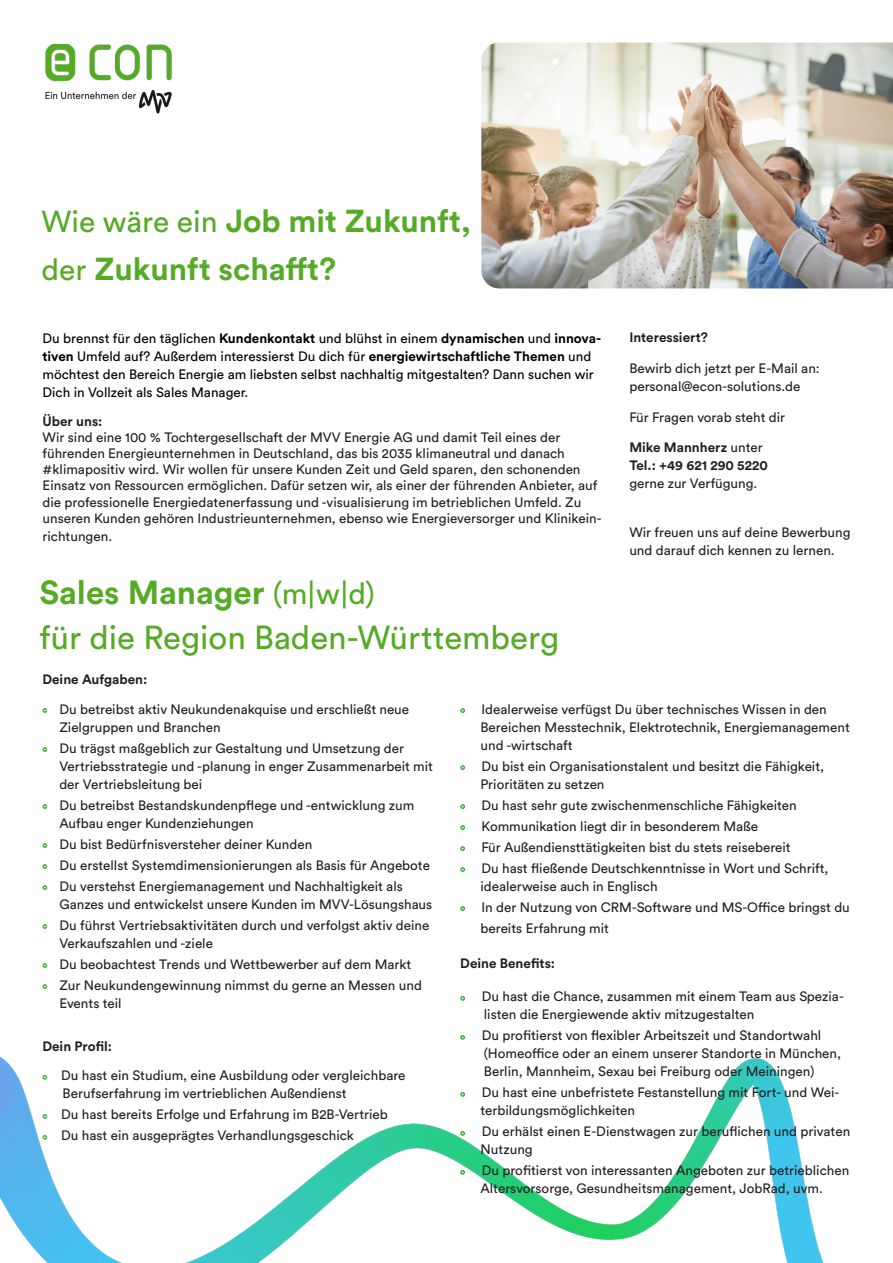
<style>
.page{position:relative;width:893px;height:1263px;background:#fff}
.page>*{position:absolute;margin:0;border:0;box-sizing:border-box;transform-origin:0 0}
.t1{font:33px/45px "Circular Pro";color:#55ab26}
.t2{font:700 31.5px "Circular Pro";color:#55ab26}
.Bullet_grün_-_Copy_8pt_-_schwarz{font:13.5px/18px "Circular Pro";color:#231f20}
.Copy_8pt_-_ZA_12pt{font:13.5px/18px "Circular Pro";color:#231f20}
.t3{font:13.5px/18px "Circular Pro";color:#000}
.Bullet_grün_-_Copy_8pt_-_schwarz-2{font:700 13.5px "Circular Pro";color:#231f20}
.Copy_10pt_-_ZA_14pt{font:700 13.5px "Circular Pro";color:#231f20}
.Copy_8pt_-_ZA_12pt-2{font:700 13.5px "Circular Pro";color:#231f20}
.s1{font-weight:400;font-size:30px}
.s2{font-weight:700}
.s3{font-size:30px}
.s4{font-weight:400}
.s5{font-family:"Arial";font-weight:900;font-size:8.25px;color:#4cb848}
</style>
<div class="page">
<img style="left:0;top:1056px;width:824px;height:207px">
<img style="left:481px;top:43px;width:412px;height:245px">
<img style="left:45px;top:45px;width:127px;height:68px">
<p class="t2" style="left:41px;top:199px;width:431px"><span class="s1">Wie wäre ein</span> Job mit Zukunft,</p>
<p class="t2" style="left:41px;top:247px;width:296px"><span class="s1">der</span> Zukunft schafft?</p>
<p class="t3" style="left:43px;top:328px;width:560px">Du brennst für den täglichen <span class="s2">Kundenkontakt</span> und blühst in einem <span class="s2">dynamischen</span> und <span class="s2">innova&shy;tiven</span> Umfeld auf? Außerdem interessierst Du dich für <span class="s2">energiewirtschaftliche Themen</span> und möchtest den Bereich Energie am liebsten selbst nachhaltig mitgestalten? Dann suchen wir Dich in Vollzeit als Sales Manager.</p>
<p class="Bullet_grün_-_Copy_8pt_-_schwarz-2" style="left:43px;top:412px;width:61px">Über uns:</p>
<p class="Copy_8pt_-_ZA_12pt" style="left:43px;top:428px;width:561px;line-height:16.2px">Wir sind eine 100 % Tochtergesellschaft der MVV Energie AG und damit Teil eines der führenden Energieunternehmen in Deutschland, das bis 2035 klimaneutral und danach #klimapositiv wird. Wir wollen für unsere Kunden Zeit und Geld sparen, den schonenden Einsatz von Ressourcen ermöglichen. Dafür setzen wir, als einer der führenden Anbieter, auf die professionelle Energiedatenerfassung und -visualisierung im betrieblichen Umfeld. Zu unseren Kunden gehören Industrieunternehmen, ebenso wie Energieversorger und Klinikein-</p>
<p class="Copy_8pt_-_ZA_12pt" style="left:43px;top:526px;width:71px">richtungen.</p>
<p class="t1" style="left:39px;top:568px;width:521px"><span class="s2">Sales Manager</span> <span class="s3">(m|w|d)<br></span>für die Region Baden-Württemberg</p>
<p class="Bullet_grün_-_Copy_8pt_-_schwarz-2" style="left:629px;top:328px;width:80px">Interessiert?</p>
<p class="Copy_8pt_-_ZA_12pt" style="left:629px;top:358px;width:192px">Bewirb dich jetzt per E-Mail an:</p>
<p class="Copy_8pt_-_ZA_12pt" style="left:629px;top:376px;width:173px">personal@econ-solutions.de</p>
<p class="Copy_8pt_-_ZA_12pt" style="left:629px;top:407px;width:157px">Für Fragen vorab steht dir</p>
<p class="Bullet_grün_-_Copy_8pt_-_schwarz-2" style="left:629px;top:438px;width:135px">Mike Mannherz <span class="s4">unter</span></p>
<p class="Bullet_grün_-_Copy_8pt_-_schwarz-2" style="left:629px;top:456px;width:140px">Tel.: +49 621 290 5220</p>
<p class="Copy_8pt_-_ZA_12pt" style="left:629px;top:474px;width:130px">gerne zur Verfügung.</p>
<p class="Copy_8pt_-_ZA_12pt" style="left:629px;top:523px;width:223px">Wir freuen uns auf deine Bewerbung und darauf dich kennen zu lernen.</p>
<p class="Copy_10pt_-_ZA_14pt" style="left:42px;top:670px;width:106px">Deine Aufgaben:</p>
<p class="Bullet_grün_-_Copy_8pt_-_schwarz" style="left:59px;top:699px;width:351px;text-indent:-17px"><span class="s5">○</span> Du betreibst aktiv Neukundenakquise und erschließt neue<br>Zielgruppen und Branchen</p>
<p class="Bullet_grün_-_Copy_8pt_-_schwarz" style="left:59px;top:738px;width:375px;text-indent:-17px"><span class="s5">○</span> Du trägst maßgeblich zur Gestaltung und Umsetzung der<br>Vertriebsstrategie und -planung in enger Zusammenarbeit mit der Vertriebsleitung bei</p>
<p class="Bullet_grün_-_Copy_8pt_-_schwarz" style="left:59px;top:795px;width:356px;text-indent:-17px"><span class="s5">○</span> Du betreibst Bestandskundenpflege und -entwicklung zum<br>Aufbau enger Kundenziehungen</p>
<p class="Bullet_grün_-_Copy_8pt_-_schwarz" style="left:42px;top:834px;width:271px"><span class="s5">○</span> Du bist Bedürfnisversteher deiner Kunden</p>
<p class="Bullet_grün_-_Copy_8pt_-_schwarz" style="left:42px;top:855px;width:389px"><span class="s5">○</span> Du erstellst Systemdimensionierungen als Basis für Angebote</p>
<p class="Bullet_grün_-_Copy_8pt_-_schwarz" style="left:59px;top:876px;width:374px;text-indent:-17px"><span class="s5">○</span> Du verstehst Energiemanagement und Nachhaltigkeit als<br>Ganzes und entwickelst unsere Kunden im MVV-Lösungshaus</p>
<p class="Bullet_grün_-_Copy_8pt_-_schwarz" style="left:59px;top:915px;width:372px;text-indent:-17px"><span class="s5">○</span> Du führst Vertriebsaktivitäten durch und verfolgst aktiv deine<br>Verkaufszahlen und -ziele</p>
<p class="Bullet_grün_-_Copy_8pt_-_schwarz" style="left:42px;top:954px;width:370px"><span class="s5">○</span> Du beobachtest Trends und Wettbewerber auf dem Markt</p>
<p class="Bullet_grün_-_Copy_8pt_-_schwarz" style="left:59px;top:975px;width:364px;text-indent:-17px"><span class="s5">○</span> Zur Neukundengewinnung nimmst du gerne an Messen und<br>Events teil</p>
<p class="Copy_8pt_-_ZA_12pt-2" style="left:42px;top:1037px;width:71px">Dein Profil:</p>
<p class="Copy_8pt_-_ZA_12pt" style="left:63px;top:1066px;width:344px;text-indent:-20px"><span class="s5">○</span> Du hast ein Studium, eine Ausbildung oder vergleichbare<br>Berufserfahrung im vertrieblichen Außendienst</p>
<p class="Bullet_grün_-_Copy_8pt_-_schwarz" style="left:42px;top:1105px;width:347px"><span class="s5">○</span> Du hast bereits Erfolge und Erfahrung im B2B-Vertrieb</p>
<p class="Bullet_grün_-_Copy_8pt_-_schwarz" style="left:42px;top:1126px;width:313px"><span class="s5">○</span> Du hast ein ausgeprägtes Verhandlungsgeschick</p>
<p class="Bullet_grün_-_Copy_8pt_-_schwarz" style="left:480px;top:699px;width:371px;text-indent:-20px"><span class="s5">○</span> Idealerweise verfügst Du über technisches Wissen in den<br>Bereichen Messtechnik, Elektrotechnik, Energiemanagement und -wirtschaft</p>
<p class="Bullet_grün_-_Copy_8pt_-_schwarz" style="left:480px;top:756px;width:345px;text-indent:-20px"><span class="s5">○</span> Du bist ein Organisationstalent und besitzt die Fähigkeit,<br>Prioritäten zu setzen</p>
<p class="Bullet_grün_-_Copy_8pt_-_schwarz" style="left:460px;top:795px;width:338px"><span class="s5">○</span> Du hast sehr gute zwischenmenschliche Fähigkeiten</p>
<p class="Bullet_grün_-_Copy_8pt_-_schwarz" style="left:460px;top:816px;width:300px"><span class="s5">○</span> Kommunikation liegt dir in besonderem Maße</p>
<p class="Bullet_grün_-_Copy_8pt_-_schwarz" style="left:460px;top:837px;width:332px"><span class="s5">○</span> Für Außendiensttätigkeiten bist du stets reisebereit</p>
<p class="Bullet_grün_-_Copy_8pt_-_schwarz" style="left:480px;top:858px;width:350px;text-indent:-20px"><span class="s5">○</span> Du hast fließende Deutschkenntnisse in Wort und Schrift, idealerweise auch in Englisch</p>
<p class="Bullet_grün_-_Copy_8pt_-_schwarz" style="left:480px;top:895px;width:371px;line-height:21.6px;text-indent:-20px"><span class="s5">○</span> In der Nutzung von CRM-Software und MS-Office bringst du bereits Erfahrung mit</p>
<p class="Bullet_grün_-_Copy_8pt_-_schwarz-2" style="left:460px;top:953px;width:96px">Deine Benefits:</p>
<p class="Copy_8pt_-_ZA_12pt" style="left:484px;top:987px;width:362px;text-indent:-24px"><span class="s5">○</span> Du hast die Chance, zusammen mit einem Team aus Spezia&shy;listen die Energiewende aktiv mitzugestalten</p>
<p class="Copy_8pt_-_ZA_12pt" style="left:484px;top:1026px;width:359px;text-indent:-24px"><span class="s5">○</span> Du profitierst von flexibler Arbeitszeit und Standortwahl (Homeoffice oder an einem unserer Standorte in München,<br>Berlin, Mannheim, Sexau bei Freiburg oder Meiningen)</p>
<p class="Copy_8pt_-_ZA_12pt" style="left:480px;top:1083px;width:360px;text-indent:-20px"><span class="s5">○</span> Du hast eine unbefristete Festanstellung mit Fort- und Wei&shy;terbildungsmöglichkeiten</p>
<p class="Copy_8pt_-_ZA_12pt" style="left:480px;top:1122px;width:371px;text-indent:-20px"><span class="s5">○</span> Du erhälst einen E-Dienstwagen zur beruflichen und privaten<br>Nutzung</p>
<p class="Copy_8pt_-_ZA_12pt" style="left:460px;top:1161px;width:391px;text-align:center"><span class="s5">○</span> Du profitierst von interessanten Angeboten zur betrieblichen<br>Altersvorsorge, Gesundheitsmanagement, JobRad, uvm.</p>
</div>
